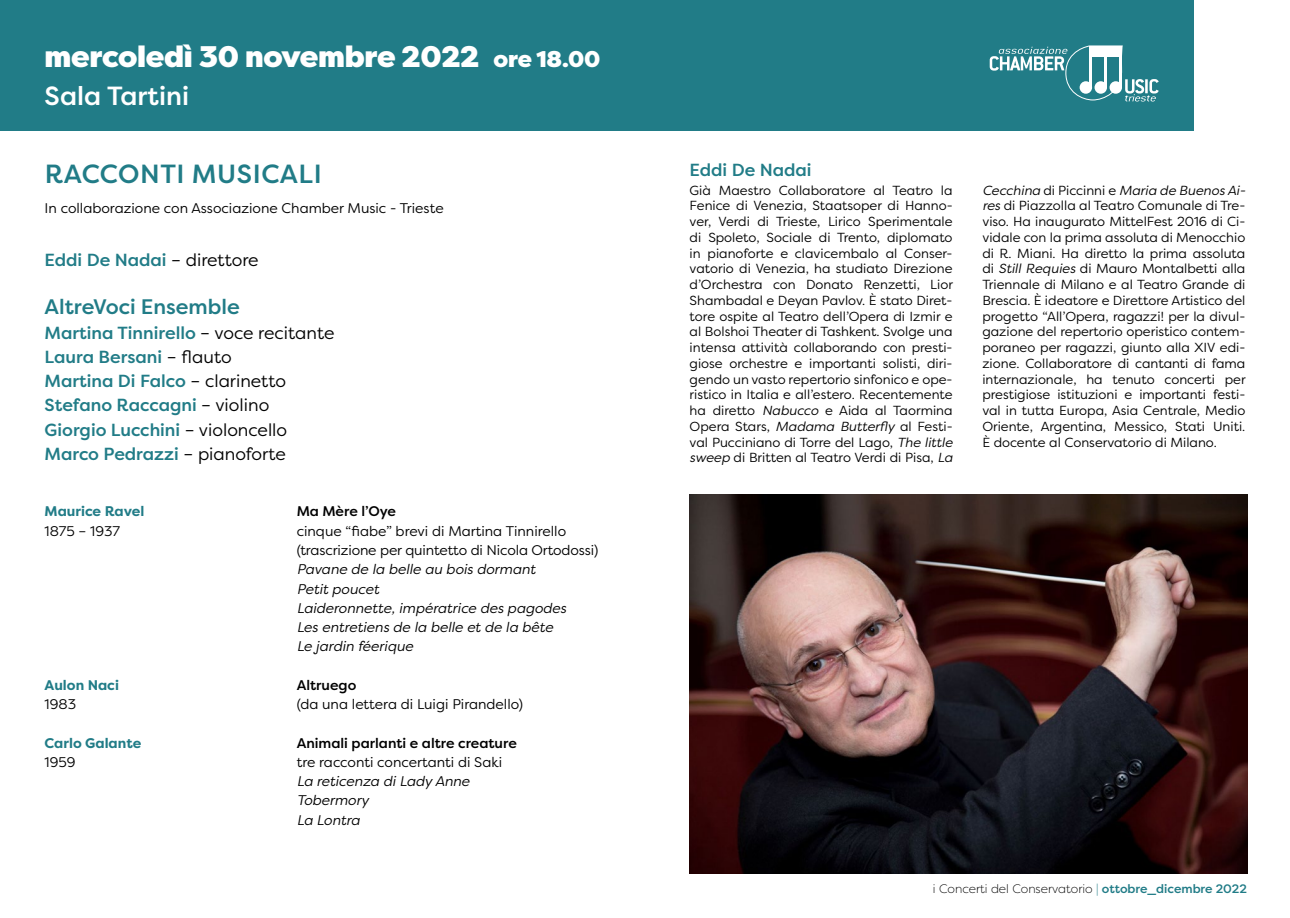
<style>
.page{position:relative;width:1290px;height:918px;background:#fff}
.page>*{position:absolute;margin:0;border:0;box-sizing:border-box;transform-origin:0 0}
.t1{font:900 29.75px "Filson Pro";letter-spacing:-.01em;color:#fff}
.t2{font:500 26.25px "Filson Pro";letter-spacing:.02em;color:#217c87}
.t3{font:500 26.25px "Filson Pro";color:#fff}
.t4{font:500 21px "Filson Pro";color:#217c87}
.t5{font:500 17.5px/24.2px "Filson Pro";color:#217c87}
.t6{font:14px/19.2px "Filson Pro";color:#000}
.t7{font:italic 14px/19.2px "Filson Pro";color:#000}
.t8{font:500 14px "Filson Pro";color:#000}
.t9{font:700 14px "Filson Pro";color:#217c87}
.t10{font:13.12px/15.8px "Filson Pro";color:#000;text-align:justify}
.t11{font:300 12.25px "Filson Pro";color:#000}
.s1{font-size:22.75px}
.s2{font-weight:400;color:#000}
.s3{font-style:italic}
.s4{color:#217c87}
.s5{font-weight:500;color:#217c87}
</style>
<div class="page">
<div style="left:0;top:0;width:1193px;height:130px;background:#217c87"></div>
<img style="left:690px;top:494px;width:557px;height:379px">
<svg style="left:990px;top:45px;width:168px;height:56px"></svg>
<h1 class="t1" style="left:45px;top:38px;width:557px">mercoledì 30 novembre 2022 <span class="s1">ore 18.00</span></h1>
<h2 class="t3" style="left:45px;top:78px;width:146px">Sala Tartini</h2>
<h2 class="t2" style="left:45px;top:156px;width:278px">RACCONTI MUSICALI</h2>
<p class="t6" style="left:45px;top:198px;width:400px">In collaborazione con Associazione Chamber Music - Trieste</p>
<h3 class="t5" style="left:45px;top:247px;width:216px">Eddi De Nadai <span class="s2">– direttore</span></h3>
<h3 class="t4" style="left:45px;top:292px;width:197px">AltreVoci Ensemble</h3>
<h3 class="t5" style="left:45px;top:320px;width:291px">Martina Tinnirello <span class="s2">– voce recitante<br></span>Laura Bersani <span class="s2">– flauto<br></span>Martina Di Falco <span class="s2">– clarinetto<br></span>Stefano Raccagni <span class="s2">– violino<br></span>Giorgio Lucchini <span class="s2">– violoncello<br></span>Marco Pedrazzi <span class="s2">– pianoforte</span></h3>
<p class="t9" style="left:45px;top:503px;width:101px">Maurice Ravel</p>
<p class="t8" style="left:297px;top:502px;width:101px">Ma Mère l’Oye</p>
<p class="t6" style="left:45px;top:521px;width:77px">1875 – 1937</p>
<p class="t6" style="left:297px;top:521px;width:303px">cinque “fiabe” brevi di Martina Tinnirello (trascrizione per quintetto di Nicola Ortodossi)</p>
<p class="t7" style="left:297px;top:559px;width:271px">Pavane de la belle au bois dormant<br>Petit poucet<br>Laideronnette, impératrice des pagodes<br>Les entretiens de la belle et de la bête<br>Le jardin féerique</p>
<p class="t9" style="left:45px;top:676px;width:76px">Aulon Naci</p>
<p class="t8" style="left:297px;top:675px;width:61px">Altruego</p>
<p class="t6" style="left:45px;top:694px;width:33px">1983</p>
<p class="t6" style="left:297px;top:694px;width:228px">(da una lettera di Luigi Pirandello)</p>
<p class="t9" style="left:45px;top:734px;width:98px">Carlo Galante</p>
<p class="t8" style="left:297px;top:733px;width:222px">Animali parlanti e altre creature</p>
<p class="t6" style="left:45px;top:752px;width:32px">1959</p>
<p class="t6" style="left:297px;top:752px;width:207px">tre racconti concertanti di Saki</p>
<p class="t7" style="left:297px;top:771px;width:174px">La reticenza di Lady Anne<br>Tobermory<br>La Lontra</p>
<h3 class="t5" style="left:690px;top:158px;width:123px">Eddi De Nadai</h3>
<p class="t10" style="left:690px;top:182px;width:265px">Già Maestro Collaboratore al Teatro la Fenice di Venezia, Staatsoper di Hanno&shy;ver, Verdi di Trieste, Lirico Sperimentale di Spoleto, Sociale di Trento, diplomato in pianoforte e clavicembalo al Conser&shy;vatorio di Venezia, ha studiato Direzione d’Orchestra con Donato Renzetti, Lior Shambadal e Deyan Pavlov. È stato Diret&shy;tore ospite al Teatro dell’Opera di Izmir e al Bolshoi Theater di Tashkent. Svolge una intensa attività collaborando con presti&shy;giose orchestre e importanti solisti, diri&shy;gendo un vasto repertorio sinfonico e ope&shy;ristico in Italia e all’estero. Recentemente ha diretto <span class="s3">Nabucco</span> e Aida al Taormina Opera Stars, <span class="s3">Madama Butterfly</span> al Festi&shy;val Pucciniano di Torre del Lago, <span class="s3">The little sweep</span> di Britten al Teatro Verdi di Pisa, <span class="s3">La</span></p>
<p class="t10" style="left:982px;top:182px;width:265px"><span class="s3">Cecchina</span> di Piccinni e <span class="s3">Maria de Buenos Ai&shy;res</span> di Piazzolla al Teatro Comunale di Tre&shy;viso. Ha inaugurato MittelFest 2016 di Ci&shy;vidale con la prima assoluta di Menocchio di R. Miani. Ha diretto la prima assoluta di <span class="s3">Still Requies</span> di Mauro Montalbetti alla Triennale di Milano e al Teatro Grande di Brescia. È ideatore e Direttore Artistico del progetto “All’Opera, ragazzi! per la divul&shy;gazione del repertorio operistico contem&shy;poraneo per ragazzi, giunto alla XIV edi&shy;zione. Collaboratore di cantanti di fama internazionale, ha tenuto concerti per prestigiose istituzioni e importanti festi&shy;val in tutta Europa, Asia Centrale, Medio Oriente, Argentina, Messico, Stati Uniti.<br>È docente al Conservatorio di Milano.</p>
<p class="t11" style="left:933px;top:881px;width:316px">i Concerti del Conservatorio <span class="s4">|</span> <span class="s5">ottobre_dicembre 2022</span></p>
</div>
